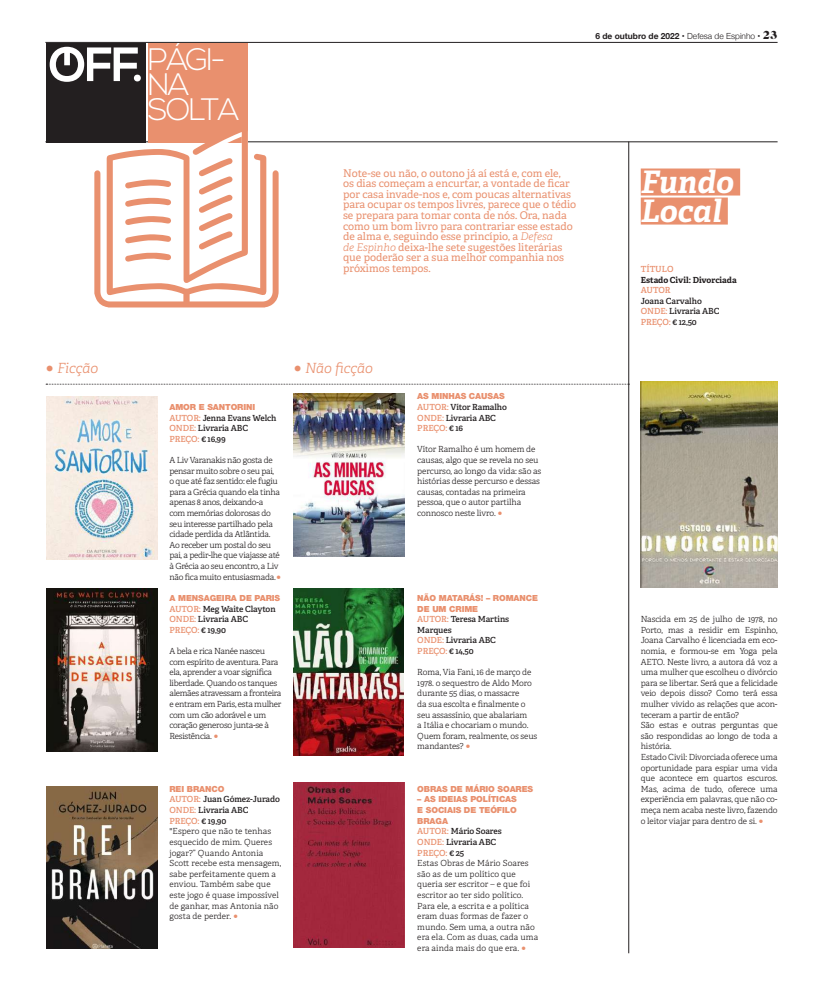
<style>
.page{position:relative;width:823px;height:993px;background:#fff}
.page>*{position:absolute;margin:0;border:0;box-sizing:border-box;transform-origin:0 0}
.t1{font:300 31px/25px "Nexa";letter-spacing:-.06em;color:#fff}
.t2{font:italic 700 31px/29px "Adelle";color:#fff}
.t3{font:italic 300 14px "Adelle";color:#e9906e}
.t4{font:10.6px/10.6px "Adelle";color:#e9906e}
.t5{font:300 8.4px/10.6px "Adelle";letter-spacing:-.01em;color:#231f20}
.t6{font:300 8.4px/10.6px "Adelle";letter-spacing:-.03em;color:#231f20}
.t7{font:300 8.4px/10.6px "Adelle";letter-spacing:.01em;color:#231f20}
.t8{font:600 8.4px/10.6px "Adelle";letter-spacing:-.01em;color:#231f20}
.t9{font:900 8.4px/10.6px "Helvetica Neue";letter-spacing:-.01em;color:#e9906e}
.t10{font:700 8.4px "Helvetica Neue";color:#231f20}
.t11{font:700 8.4px "Adelle";color:#231f20}
.t12{font:600 8.4px "Adelle";color:#e9906e}
.s1{font-weight:300;font-style:italic}
.s2{font-style:normal}
.s3{color:#e9906e}
.s4{font-weight:600;color:#e9906e}
.s5{font-weight:600}
.s6{font-weight:300}
.s7{font-family:"Caslon Two Twenty Four";font-weight:900;font-size:12px}
</style>
<div class="page">
<hr style="left:45px;top:142px;width:732px;height:1px;background:#231f20">
<div style="left:148px;top:43px;width:99px;height:99px;background:#e9906e"></div>
<div style="left:46px;top:43px;width:99px;height:99px;background:#231f20"></div>
<svg style="left:50px;top:47px;width:91px;height:35px"></svg>
<div style="left:640px;top:168px;width:99px;height:27px;background:#e9906e"></div>
<div style="left:640px;top:197px;width:87px;height:27px;background:#e9906e"></div>
<img style="left:640px;top:382px;width:137px;height:205px">
<hr style="left:628px;top:141px;width:1px;height:811px;background:#231f20">
<img style="left:46px;top:396px;width:111px;height:163px">
<img style="left:293px;top:393px;width:111px;height:163px">
<img style="left:46px;top:588px;width:111px;height:163px">
<img style="left:293px;top:588px;width:110px;height:166px">
<img style="left:46px;top:786px;width:111px;height:162px">
<img style="left:293px;top:782px;width:111px;height:165px">
<svg style="left:46px;top:384px;width:583px;height:1px"></svg>
<svg style="left:107px;top:307px;width:159px;height:1px"></svg>
<svg style="left:94px;top:124px;width:184px;height:183px"></svg>
<svg style="left:125px;top:179px;width:46px;height:87px"></svg>
<svg style="left:198px;top:158px;width:34px;height:96px"></svg>
<hr style="left:45px;top:42px;width:732px;height:1px;background:#231f20">
<h1 class="t1" style="left:148px;top:49px;width:93px">PÁGI-<br>NA<br>SOLTA</h1>
<p class="t4" style="left:343px;top:167px;width:234px">Note-se ou não, o outono já aí está e, com ele,<br>os dias começam a encurtar, a vontade de ficar por casa invade-nos e, com poucas alternativas para ocupar os tempos livres, parece que o tédio se prepara para tomar conta de nós. Ora, nada como um bom livro para contrariar esse estado de alma e, seguindo esse princípio, a <span class="s1">Defesa<br>de Espinho</span> deixa-lhe sete sugestões literárias que poderão ser a sua melhor companhia nos próximos tempos.</p>
<h2 class="t3" style="left:45px;top:359px;width:54px"><span class="s2">○</span> Ficção</h2>
<h2 class="t3" style="left:293px;top:359px;width:81px"><span class="s2">○</span> Não ficção</h2>
<p class="t9" style="left:169px;top:401px;width:87px">AMOR E SANTORINI</p>
<p class="t8" style="left:169px;top:412px;width:108px"><span class="s3">AUTOR:</span> Jenna Evans Welch<br><span class="s3">ONDE:</span> Livraria ABC<br><span class="s3">PREÇO:</span> € 16,99</p>
<p class="t6" style="left:169px;top:454px;width:113px">A Liv Varanakis não gosta de pensar muito sobre o seu pai,<br>o que até faz sentido: ele fugiu para a Grécia quando ela tinha apenas 8 anos, deixando-a<br>com memórias dolorosas do seu interesse partilhado pela cidade perdida da Atlântida.<br>Ao receber um postal do seu pai, a pedir-lhe que viajasse até à Grécia ao seu encontro, a Liv não fica muito entusiasmada.<span class="s3">○</span></p>
<p class="t9" style="left:169px;top:592px;width:112px">A MENSAGEIRA DE PARIS</p>
<p class="t8" style="left:169px;top:603px;width:108px"><span class="s3">AUTOR:</span> Meg Waite Clayton<br><span class="s3">ONDE:</span> Livraria ABC<br><span class="s3">PREÇO:</span> € 19,90</p>
<p class="t6" style="left:169px;top:645px;width:113px">A bela e rica Nanée nasceu com espírito de aventura. Para ela, aprender a voar significa liberdade. Quando os tanques alemães atravessam a fronteira e entram em Paris, esta mulher com um cão adorável e um coração generoso junta-se à<br>Resistência. <span class="s3">○</span></p>
<p class="t9" style="left:169px;top:783px;width:56px">REI BRANCO</p>
<p class="t7" style="left:169px;top:794px;width:113px"><span class="s4">AUTOR:</span> <span class="s5">Juan Gómez-Jurado<br></span><span class="s4">ONDE:</span> <span class="s5">Livraria ABC<br></span><span class="s4">PREÇO:</span> <span class="s5">€ 19,90<br></span>"Espero que não te tenhas esquecido de mim. Queres jogar?” Quando Antonia<br>Scott recebe esta mensagem, sabe perfeitamente quem a enviou. Também sabe que este jogo é quase impossível de ganhar, mas Antonia não gosta de perder. <span class="s3">○</span></p>
<p class="t9" style="left:417px;top:391px;width:89px">AS MINHAS CAUSAS</p>
<p class="t8" style="left:417px;top:401px;width:91px"><span class="s3">AUTOR:</span> Vítor Ramalho<br><span class="s3">ONDE:</span> Livraria ABC<br><span class="s3">PREÇO:</span> € 16</p>
<p class="t5" style="left:417px;top:444px;width:125px">Vítor Ramalho é um homem de causas, algo que se revela no seu percurso, ao longo da vida: são as histórias desse percurso e dessas causas, contadas na primeira pessoa, que o autor partilha connosco neste livro. <span class="s3">○</span></p>
<p class="t9" style="left:417px;top:592px;width:122px">NÃO MATARÁS! – ROMANCE<br>DE UM CRIME</p>
<p class="t8" style="left:417px;top:613px;width:93px"><span class="s3">AUTOR:</span> Teresa Martins<br>Marques<br><span class="s3">ONDE:</span> Livraria ABC<br><span class="s3">PREÇO:</span> € 14,50</p>
<p class="t5" style="left:417px;top:666px;width:121px">Roma, Via Fani, 16 de março de<br>1978. o sequestro de Aldo Moro durante 55 dias, o massacre<br>da sua escolta e finalmente o seu assassínio, que abalariam<br>a Itália e chocariam o mundo.<br>Quem foram, realmente, os seus mandantes? <span class="s3">○</span></p>
<p class="t9" style="left:417px;top:783px;width:117px">OBRAS DE MÁRIO SOARES</p>
<p class="t9" style="left:417px;top:793px;width:101px;text-align:justify">– AS IDEIAS POLÍTICAS E SOCIAIS DE TEÓFILO BRAGA</p>
<p class="t7" style="left:417px;top:825px;width:122px"><span class="s4">AUTOR:</span> <span class="s5">Mário Soares<br></span><span class="s4">ONDE:</span> <span class="s5">Livraria ABC<br></span><span class="s4">PREÇO:</span> <span class="s5">€ 25<br></span>Estas Obras de Mário Soares são as de um político que queria ser escritor – e que foi escritor ao ter sido político.<br>Para ele, a escrita e a política eram duas formas de fazer o mundo. Sem uma, a outra não era ela. Com as duas, cada uma era ainda mais do que era. <span class="s3">○</span></p>
<p class="t10" style="left:595px;top:30px;width:183px">6 de outubro de 2022 • <span class="s6">Defesa de Espinho</span> • <span class="s7">23</span></p>
<h1 class="t2" style="left:640px;top:168px;width:95px">Fundo<br>Local</h1>
<p class="t12" style="left:640px;top:264px;width:34px">TÍTULO</p>
<p class="t11" style="left:640px;top:274px;width:97px">Estado Civil: Divorciada</p>
<p class="t12" style="left:640px;top:285px;width:31px">AUTOR</p>
<p class="t8" style="left:640px;top:295px;width:80px">Joana Carvalho<br><span class="s3">ONDE:</span> Livraria ABC<br><span class="s3">PREÇO:</span> € 12,50</p>
<p class="t5" style="left:640px;top:613px;width:138px">Nascida em 25 de julho de 1978, no<br>Porto, mas a residir em Espinho,<br>Joana Carvalho é licenciada em eco&shy;nomia, e formou-se em Yoga pela<br>AETO. Neste livro, a autora dá voz a uma mulher que escolheu o divórcio para se libertar. Será que a felicidade veio depois disso? Como terá essa mulher vivido as relações que acon&shy;teceram a partir de então?<br>São estas e outras perguntas que são respondidas ao longo de toda a história.<br>Estado Civil: Divorciada oferece uma oportunidade para espiar uma vida que acontece em quartos escuros.<br>Mas, acima de tudo, oferece uma experiência em palavras, que não co&shy;meça nem acaba neste livro, fazendo o leitor viajar para dentro de si. <span class="s3">○</span></p>
</div>
